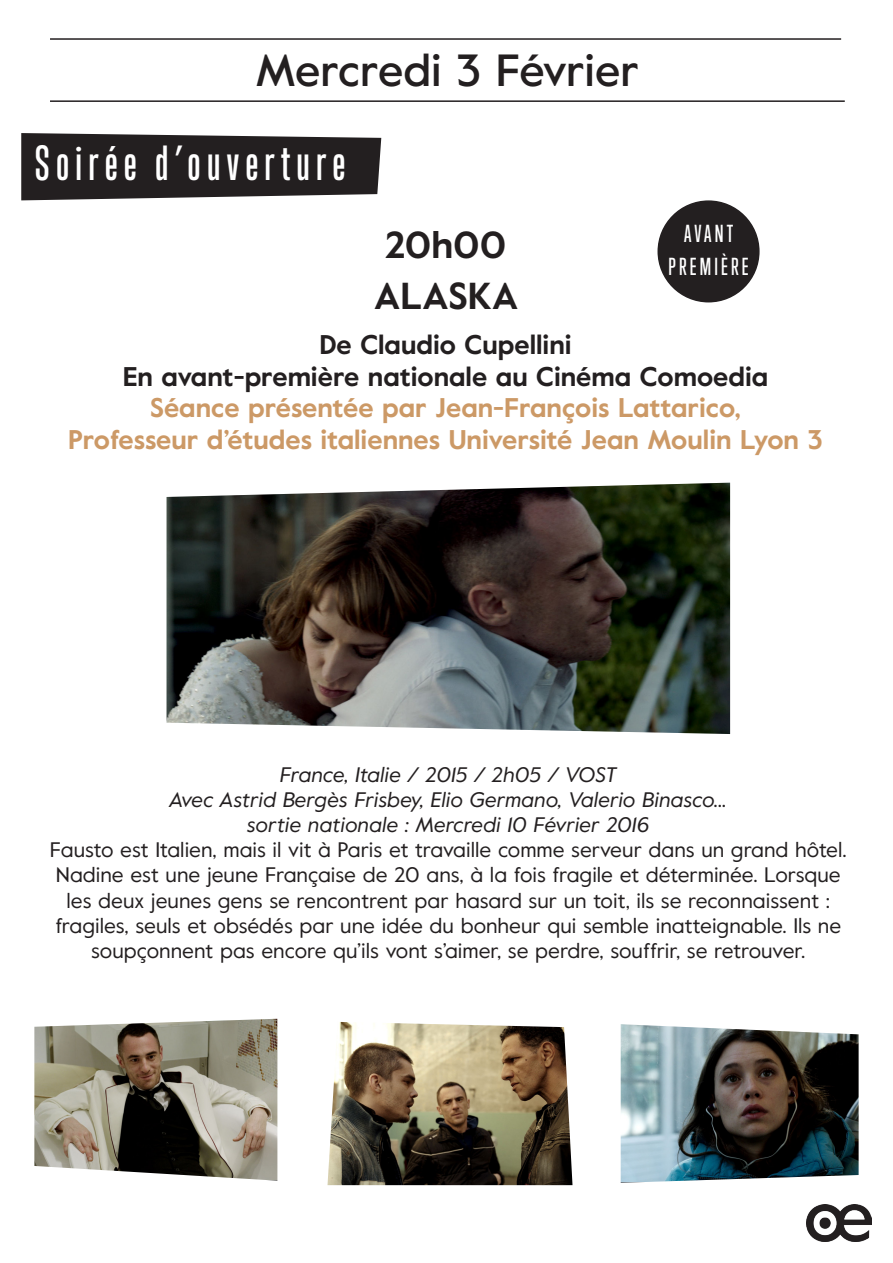
<style>
.page{position:relative;width:893px;height:1263px;background:#fff}
.page>*{position:absolute;margin:0;border:0;box-sizing:border-box;transform-origin:0 0}
.t1{font:500 45px "Trump Gothic Pro";letter-spacing:.14em;color:#fff}
.t2{font:500 45px "Value";color:#231f20}
.t3{font:700 37.5px "Value";color:#231f20}
.t4{font:700 27px "Value";color:#c96}
.t5{font:700 27px "Value";color:#231f20}
.t6{font:500 22.5px "Trump Gothic Pro";letter-spacing:.14em;color:#fff}
.t7{font:21px/25.2px "Value";color:#231f20;text-align:center}
.t8{font:italic 21px "Value";color:#231f20}
</style>
<div class="page">
<hr style="left:50px;top:38px;width:791px;height:2px;background:#231f20">
<hr style="left:50px;top:100px;width:795px;height:2px;background:#231f20">
<img style="left:167px;top:483px;width:563px;height:251px">
<svg style="left:21px;top:133px;width:361px;height:68px;background:#383535"></svg>
<div style="left:658px;top:201px;width:101px;height:101px;background:#231f20;border-radius:50%"></div>
<div style="left:657px;top:200px;width:103px;height:102px;border:2px solid #231f20;border-radius:50%"></div>
<img style="left:807px;top:1204px;width:65px;height:37px">
<img style="left:621px;top:1024px;width:238px;height:159px">
<img style="left:327px;top:1022px;width:245px;height:163px">
<img style="left:34px;top:1019px;width:243px;height:162px">
<p class="t2" style="left:256px;top:39px;width:385px">Mercredi 3 Février</p>
<p class="t1" style="left:35px;top:137px;width:312px">Soirée d’ouverture</p>
<p class="t6" style="left:684px;top:220px;width:50px">AVANT</p>
<p class="t6" style="left:668px;top:253px;width:82px">PREMIÈRE</p>
<p class="t3" style="left:385px;top:219px;width:123px">20h00</p>
<p class="t3" style="left:374px;top:270px;width:146px">ALASKA</p>
<p class="t5" style="left:319px;top:326px;width:254px">De Claudio Cupellini</p>
<p class="t5" style="left:123px;top:357px;width:647px">En avant-première nationale au Cinéma Comoedia</p>
<p class="t4" style="left:150px;top:389px;width:592px">Séance présentée par Jean-François Lattarico,</p>
<p class="t4" style="left:68px;top:420px;width:756px">Professeur d’études italiennes Université Jean Moulin Lyon 3</p>
<p class="t8" style="left:280px;top:760px;width:338px">France, Italie / 2015 / 2h05 / VOST</p>
<p class="t8" style="left:169px;top:785px;width:559px">Avec Astrid Bergès Frisbey, Elio Germano, Valerio Binasco...</p>
<p class="t8" style="left:247px;top:810px;width:404px">sortie nationale : Mercredi 10 Février 2016</p>
<p class="t7" style="left:50px;top:837px;width:798px">Fausto est Italien, mais il vit à Paris et travaille comme serveur dans un grand hôtel.<br>Nadine est une jeune Française de 20 ans, à la fois fragile et déterminée. Lorsque les deux jeunes gens se rencontrent par hasard sur un toit, ils se reconnaissent : fragiles, seuls et obsédés par une idée du bonheur qui semble inatteignable. Ils ne soupçonnent pas encore qu’ils vont s’aimer, se perdre, souffrir, se retrouver.</p>
</div>
